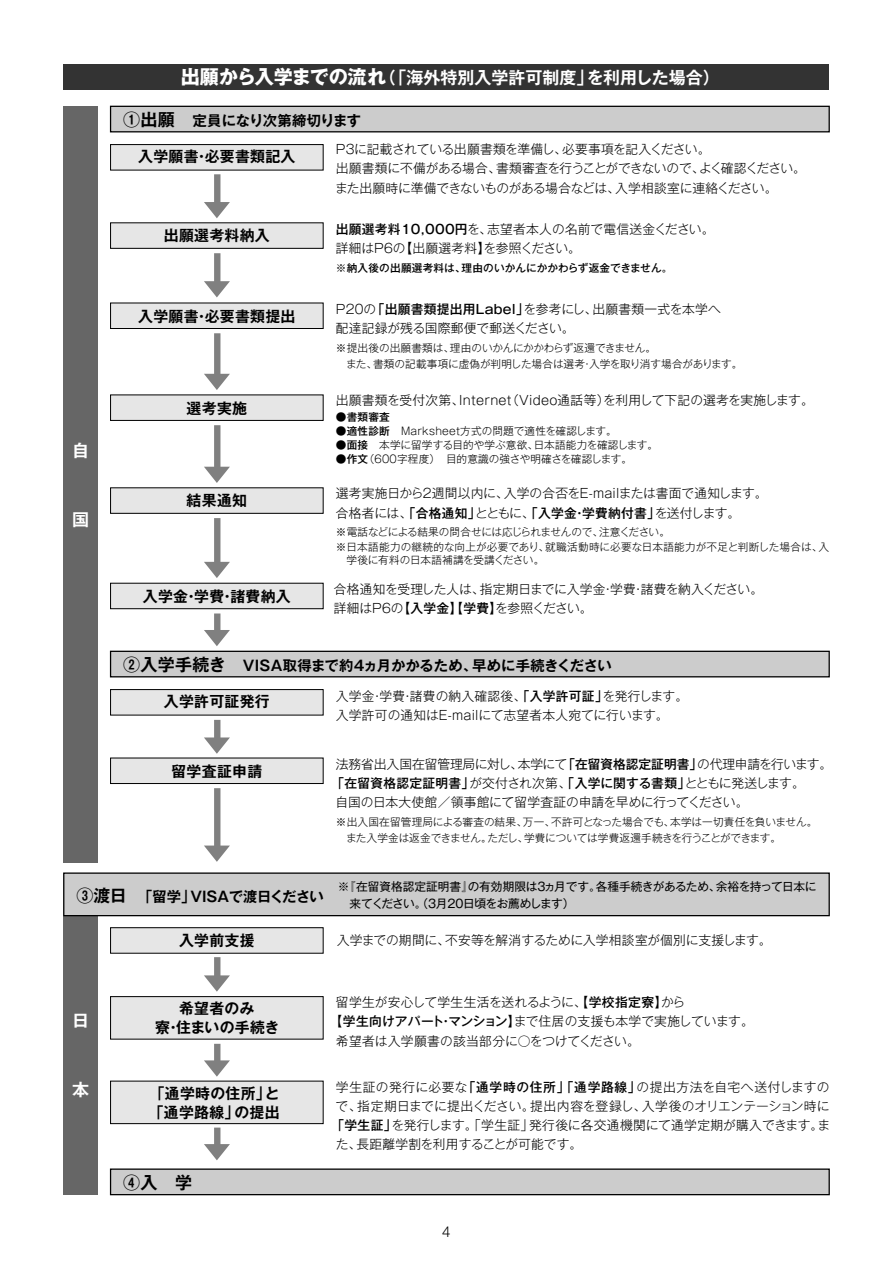
<style>
.page{position:relative;width:893px;height:1263px;background:#fff}
.page>*{position:absolute;margin:0;border:0;box-sizing:border-box;transform-origin:0 0}
.t1{font:700 16.95px "Gothic MB101 Pro De";color:#fff}
.t2{font:700 16.95px "Gothic MB101 Pro De";color:#000}
.t3{font:300 15px "Helvetica Neue";color:#000}
.t4{font:700 14.85px/19.2px "Gothic MB101 Pro De";letter-spacing:.02em;color:#000;text-align:center}
.t5{font:700 14.4px "Gothic MB101 Pro De";letter-spacing:-.005em;color:#000}
.t6{font:300 12.75px/19.2px "Gothic MB101 Pro";color:#000}
.t7{font:300 12.75px/19.2px "Gothic MB101 Pro";letter-spacing:.02em;color:#000}
.t8{font:300 12.75px/19.2px "Gothic MB101 Pro";letter-spacing:-.03em;color:#000}
.t9{font:300 12.75px "Gothic MB101 Pro";letter-spacing:-.02em;color:#000}
.t10{font:500 12.75px "Gothic MB101 Pro";letter-spacing:.02em;color:#000}
.t11{font:300 12.75px "Gothic MB101 Pro";letter-spacing:.03em;color:#000}
.t12{font:11.7px/17px "Gothic MB101 Pro";letter-spacing:-.025em;color:#000}
.t13{font:300 10.65px/15.9px "Gothic MB101 Pro";letter-spacing:-.005em;color:#000}
.t14{font:500 10.65px "Gothic MB101 Pro";letter-spacing:.02em;color:#000}
.t15{font:300 10.65px "Gothic MB101 Pro";letter-spacing:.02em;color:#000}
.s1{font-family:"Gothic MB101 Pro";font-size:19.2px}
.s2{font-size:16.95px}
.s3{font-weight:500}
.s4{font-weight:300}
</style>
<div class="page">
<div style="left:64px;top:64px;width:765px;height:25px;background:#333"></div>
<svg style="left:204px;top:374px;width:26px;height:16px"></svg>
<div style="left:214px;top:333px;width:6px;height:46px;background:#808080"></div>
<svg style="left:204px;top:202px;width:26px;height:16px"></svg>
<div style="left:214px;top:174px;width:6px;height:33px;background:#808080"></div>
<svg style="left:204px;top:845px;width:26px;height:17px"></svg>
<div style="left:214px;top:788px;width:6px;height:63px;background:#808080"></div>
<svg style="left:204px;top:737px;width:26px;height:17px"></svg>
<div style="left:214px;top:720px;width:6px;height:23px;background:#808080"></div>
<svg style="left:204px;top:1060px;width:26px;height:17px"></svg>
<div style="left:214px;top:1044px;width:6px;height:22px;background:#808080"></div>
<svg style="left:204px;top:1144px;width:26px;height:16px"></svg>
<div style="left:214px;top:1127px;width:6px;height:22px;background:#808080"></div>
<svg style="left:204px;top:975px;width:26px;height:17px"></svg>
<div style="left:214px;top:957px;width:6px;height:24px;background:#808080"></div>
<svg style="left:204px;top:281px;width:26px;height:16px"></svg>
<div style="left:214px;top:253px;width:6px;height:33px;background:#808080"></div>
<div style="left:111px;top:145px;width:212px;height:25px;background:#e6e6e6"></div>
<div style="left:110px;top:144px;width:213px;height:26px;border:1px solid #000"></div>
<div style="left:111px;top:106px;width:718px;height:26px;background:#ccc"></div>
<div style="left:110px;top:106px;width:720px;height:26px;border:1px solid #000"></div>
<div style="left:111px;top:689px;width:212px;height:26px;background:#e6e6e6"></div>
<div style="left:110px;top:689px;width:213px;height:26px;border:1px solid #000"></div>
<div style="left:111px;top:996px;width:212px;height:43px;background:#e6e6e6"></div>
<div style="left:110px;top:996px;width:213px;height:43px;border:1px solid #000"></div>
<div style="left:111px;top:1081px;width:212px;height:42px;background:#e6e6e6"></div>
<div style="left:110px;top:1081px;width:213px;height:43px;border:1px solid #000"></div>
<div style="left:111px;top:928px;width:212px;height:25px;background:#e6e6e6"></div>
<div style="left:110px;top:927px;width:213px;height:26px;border:1px solid #000"></div>
<div style="left:111px;top:223px;width:212px;height:25px;background:#e6e6e6"></div>
<div style="left:110px;top:222px;width:213px;height:27px;border:1px solid #000"></div>
<div style="left:111px;top:303px;width:212px;height:25px;background:#e6e6e6"></div>
<div style="left:110px;top:303px;width:213px;height:26px;border:1px solid #000"></div>
<svg style="left:204px;top:467px;width:26px;height:16px"></svg>
<div style="left:214px;top:425px;width:6px;height:47px;background:#808080"></div>
<svg style="left:204px;top:562px;width:26px;height:16px"></svg>
<div style="left:214px;top:518px;width:6px;height:49px;background:#808080"></div>
<div style="left:111px;top:395px;width:212px;height:25px;background:#e6e6e6"></div>
<div style="left:110px;top:395px;width:213px;height:26px;border:1px solid #000"></div>
<svg style="left:204px;top:630px;width:26px;height:16px"></svg>
<div style="left:214px;top:613px;width:6px;height:22px;background:#808080"></div>
<div style="left:111px;top:583px;width:212px;height:26px;background:#e6e6e6"></div>
<div style="left:110px;top:583px;width:213px;height:26px;border:1px solid #000"></div>
<div style="left:111px;top:488px;width:212px;height:25px;background:#e6e6e6"></div>
<div style="left:110px;top:487px;width:213px;height:27px;border:1px solid #000"></div>
<div style="left:111px;top:758px;width:212px;height:25px;background:#e6e6e6"></div>
<div style="left:110px;top:758px;width:213px;height:26px;border:1px solid #000"></div>
<div style="left:111px;top:651px;width:718px;height:26px;background:#ccc"></div>
<div style="left:110px;top:651px;width:720px;height:26px;border:1px solid #000"></div>
<div style="left:111px;top:1169px;width:718px;height:25px;background:#ccc"></div>
<div style="left:110px;top:1168px;width:720px;height:27px;border:1px solid #000"></div>
<div style="left:64px;top:106px;width:34px;height:757px;background:#666"></div>
<div style="left:64px;top:915px;width:34px;height:279px;background:#666"></div>
<div style="left:64px;top:873px;width:765px;height:43px;background:#ccc"></div>
<div style="left:63px;top:872px;width:767px;height:44px;border:1px solid #000"></div>
<h1 class="t1" style="left:181px;top:64px;width:541px"><span class="s1">出願から入学までの流れ</span>（「海外特別入学許可制度」を利用した場合）</h1>
<p class="t5" style="left:123px;top:108px;width:239px"><span class="s2">①出願　</span>定員になり次第締切ります</p>
<h1 class="t1" style="left:72px;top:436px;width:16px">自</h1>
<h1 class="t1" style="left:72px;top:505px;width:17px">国</h1>
<p class="t4" style="left:138px;top:145px;width:159px">入学願書・必要書類記入</p>
<p class="t4" style="left:164px;top:224px;width:107px">出願選考料納入</p>
<p class="t4" style="left:138px;top:305px;width:159px">入学願書・必要書類提出</p>
<p class="t4" style="left:187px;top:396px;width:62px">選考実施</p>
<p class="t4" style="left:187px;top:489px;width:62px">結果通知</p>
<p class="t4" style="left:143px;top:585px;width:149px">入学金・学費・諸費納入</p>
<p class="t8" style="left:335px;top:138px;width:472px">P3に記載されている出願書類を準備し、必要事項を記入ください。<br>出願書類に不備がある場合、書類審査を行うことができないので、よく確認ください。また出願時に準備できないものがある場合などは、入学相談室に連絡ください。</p>
<p class="t6" style="left:336px;top:218px;width:380px"><span class="s3">出願選考料10,000円</span>を、志望者本人の名前で電信送金ください。詳細はP6の【出願選考料】を参照ください。</p>
<p class="t14" style="left:336px;top:259px;width:338px">※納入後の出願選考料は、理由のいかんにかかわらず返金できません。</p>
<p class="t7" style="left:336px;top:298px;width:386px">P20の<span class="s3">「出願書類提出用Label」</span>を参考にし、出願書類一式を本学へ配達記録が残る国際郵便で郵送ください。</p>
<p class="t13" style="left:336px;top:339px;width:408px">※提出後の出願書類は、理由のいかんにかかわらず返還できません。<br>　また、書類の記載事項に虚偽が判明した場合は選考・入学を取り消す場合があります。</p>
<p class="t7" style="left:336px;top:389px;width:479px">出願書類を受付次第、Internet（Video通話等）を利用して下記の選考を実施します。</p>
<p class="t14" style="left:336px;top:408px;width:55px">●書類審査</p>
<p class="t15" style="left:336px;top:422px;width:282px"><span class="s3">●適性診断</span>　Marksheet方式の問題で適性を確認します。</p>
<p class="t13" style="left:336px;top:435px;width:324px"><span class="s3">●面接</span>　本学に留学する目的や学ぶ意欲、日本語能力を確認します。</p>
<p class="t13" style="left:336px;top:449px;width:298px"><span class="s3">●作文</span>（600字程度）　目的意識の強さや明確さを確認します。</p>
<p class="t6" style="left:336px;top:482px;width:433px">選考実施日から2週間以内に、入学の合否をE-mailまたは書面で通知します。合格者には、<span class="s3">「合格通知」</span>とともに、<span class="s3">「入学金・学費納付書」</span>を送付します。</p>
<p class="t13" style="left:336px;top:523px;width:495px;line-height:14.9px">※電話などによる結果の問合せには応じられませんので、注意ください。<br>※日本語能力の継続的な向上が必要であり、就職活動時に必要な日本語能力が不足と判断した場合は、入</p>
<p class="t13" style="left:347px;top:551px;width:199px">学後に有料の日本語補講を受講ください。</p>
<p class="t6" style="left:334px;top:578px;width:431px">合格通知を受理した人は、指定期日までに入学金・学費・諸費を納入ください。詳細はP6の<span class="s3">【入学金】【学費】</span>を参照ください。</p>
<p class="t5" style="left:123px;top:653px;width:490px"><span class="s2">②入学手続き　</span>VISA取得まで約4ヵ月かかるため、早めに手続きください</p>
<p class="t4" style="left:164px;top:690px;width:107px">入学許可証発行</p>
<p class="t4" style="left:171px;top:760px;width:92px">留学査証申請</p>
<p class="t7" style="left:336px;top:684px;width:354px">入学金・学費・諸費の納入確認後、<span class="s3">「入学許可証」</span>を発行します。入学許可の通知はE-mailにて志望者本人宛てに行います。</p>
<p class="t9" style="left:336px;top:753px;width:498px">法務省出入国在留管理局に対し、本学にて<span class="s3">「在留資格認定証明書」</span>の代理申請を行います。</p>
<p class="t10" style="left:331px;top:773px;width:475px">「在留資格認定証明書」<span class="s4">が交付され次第、</span>「入学に関する書類」<span class="s4">とともに発送します。</span></p>
<p class="t6" style="left:335px;top:791px;width:415px">自国の日本大使館／領事館にて留学査証の申請を早めに行ってください。</p>
<p class="t13" style="left:336px;top:813px;width:483px">※出入国在留管理局による審査の結果、万一、不許可となった場合でも、本学は一切責任を負いません。　また入学金は返金できません。ただし、学費については学費返還手続きを行うことができます。</p>
<p class="t5" style="left:77px;top:884px;width:249px"><span class="s2">③渡日　</span>「留学」VISAで渡日ください</p>
<p class="t12" style="left:338px;top:876px;width:480px">※『在留資格認定証明書』の有効期限は3ヵ月です。各種手続きがあるため、余裕を持って日本に　来てください。（3月20日頃をお薦めします）</p>
<h1 class="t1" style="left:72px;top:1006px;width:16px">日</h1>
<h1 class="t1" style="left:72px;top:1075px;width:18px">本</h1>
<p class="t4" style="left:179px;top:928px;width:77px">入学前支援</p>
<p class="t4" style="left:155px;top:997px;width:126px">希望者のみ<br>寮・住まいの手続き</p>
<p class="t4" style="left:149px;top:1082px;width:132px;text-align:left">「通学時の住所」と「通学路線」の提出</p>
<h1 class="t2" style="left:123px;top:1168px;width:71px">④入　学</h1>
<p class="t6" style="left:337px;top:929px;width:436px">入学までの期間に、不安等を解消するために入学相談室が個別に支援します。</p>
<p class="t6" style="left:336px;top:991px;width:351px">留学生が安心して学生生活を送れるように、<span class="s3">【学校指定寮】</span>から</p>
<p class="t6" style="left:330px;top:1010px;width:426px"><span class="s3">【学生向けアパート・マンション】</span>まで住居の支援も本学で実施しています。</p>
<p class="t6" style="left:336px;top:1029px;width:306px">希望者は入学願書の該当部分に○をつけてください。</p>
<p class="t11" style="left:336px;top:1076px;width:495px">学生証の発行に必要な<span class="s3">「通学時の住所」「通学路線」</span>の提出方法を自宅へ送付しますの</p>
<p class="t6" style="left:336px;top:1095px;width:495px">で、指定期日までに提出ください。提出内容を登録し、入学後のオリエンテーション時に</p>
<p class="t6" style="left:331px;top:1114px;width:500px"><span class="s3">「学生証」</span>を発行します。「学生証」発行後に各交通機関にて通学定期が購入できます。ま</p>
<p class="t6" style="left:336px;top:1133px;width:248px">た、長距離学割を利用することが可能です。</p>
<p class="t3" style="left:442px;top:1223px;width:10px">4</p>
</div>
